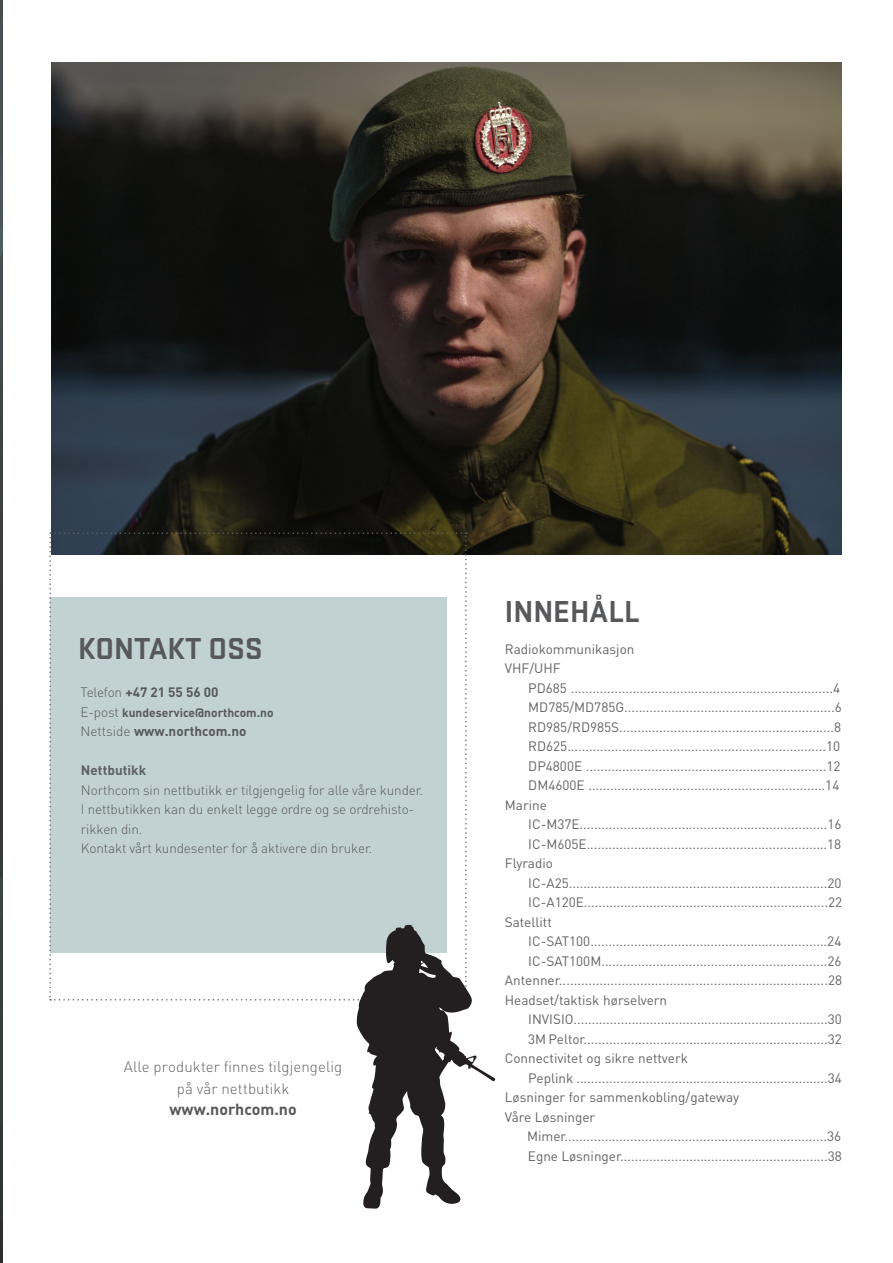
<style>
.page{position:relative;width:893px;height:1263px;background:#fff}
.page>*{position:absolute;margin:0;border:0;box-sizing:border-box;transform-origin:0 0}
.t1{font:700 31.5px "Stratum 2";color:#57585a}
.t2{font:700 15.9px "DIN Pro";color:#57585a}
.t3{font:300 15px "DIN Pro";letter-spacing:.005em;color:#636366}
.Normal{font:13.5px/19.5px "DIN Pro";color:#636366}
.t4{font:300 13.5px/19.5px "DIN Pro";letter-spacing:-.01em;color:#5a5a5d}
.t5{font:700 13.5px "DIN Pro";color:#57585a}
.t6{font:700 13.5px "DIN Pro";color:#5d6067}
.t7{font:700 12px "DIN Pro";color:#57585a}
.s1{font-weight:300}
.s2{font-weight:300;font-size:13.5px}
</style>
<div class="page">
<hr style="left:0;top:0;width:3px;height:1263px;background:#231f20">
<img style="left:51px;top:63px;width:791px;height:492px">
<svg style="left:49px;top:532px;width:446px;height:677px"></svg>
<p class="t1" style="left:505px;top:590px;width:137px">INNEHÅLL</p>
<p class="t1" style="left:78px;top:626px;width:186px">KONTAKT OSS</p>
<p class="Normal" style="left:505px;top:638px;width:131px">Radiokommunikasjon</p>
<p class="Normal" style="left:505px;top:658px;width:57px">VHF/UHF</p>
<p class="Normal" style="left:528px;top:677px;width:313px">PD685 ........................................................................4</p>
<p class="Normal" style="left:528px;top:697px;width:315px">MD785/MD785G..........................................................6</p>
<p class="Normal" style="left:528px;top:716px;width:314px">RD985/RD985S...........................................................8</p>
<p class="Normal" style="left:528px;top:736px;width:313px">RD625.......................................................................10</p>
<p class="Normal" style="left:528px;top:755px;width:314px">DP4800E ..................................................................12</p>
<p class="Normal" style="left:528px;top:775px;width:313px">DM4600E .................................................................14</p>
<p class="Normal" style="left:505px;top:794px;width:43px">Marine</p>
<p class="Normal" style="left:528px;top:814px;width:315px">IC-M37E....................................................................16</p>
<p class="Normal" style="left:528px;top:833px;width:315px">IC-M605E..................................................................18</p>
<p class="Normal" style="left:505px;top:853px;width:50px">Flyradio</p>
<p class="Normal" style="left:528px;top:872px;width:315px">IC-A25.......................................................................20</p>
<p class="Normal" style="left:528px;top:892px;width:315px">IC-A120E...................................................................22</p>
<p class="Normal" style="left:505px;top:911px;width:48px">Satellitt</p>
<p class="Normal" style="left:528px;top:931px;width:315px">IC-SAT100.................................................................24</p>
<p class="Normal" style="left:528px;top:950px;width:315px">IC-SAT100M..............................................................26</p>
<p class="Normal" style="left:505px;top:970px;width:339px">Antenner.........................................................................28<br>Headset/taktisk hørselvern</p>
<p class="Normal" style="left:528px;top:1009px;width:315px">INVISIO......................................................................30</p>
<p class="Normal" style="left:528px;top:1028px;width:315px">3M Peltor...................................................................32</p>
<p class="Normal" style="left:505px;top:1048px;width:185px">Connectivitet og sikre nettverk</p>
<p class="Normal" style="left:528px;top:1067px;width:315px">Peplink .....................................................................34</p>
<p class="Normal" style="left:505px;top:1087px;width:236px">Løsninger for sammenkobling/gateway</p>
<p class="Normal" style="left:505px;top:1106px;width:92px">Våre Løsninger</p>
<p class="Normal" style="left:527px;top:1126px;width:316px">Mimer........................................................................36<br>Egne Løsninger.........................................................38</p>
<p class="t5" style="left:80px;top:683px;width:140px"><span class="s1">Telefon</span> +47 21 55 56 00</p>
<p class="t7" style="left:80px;top:704px;width:195px"><span class="s2">E-post</span> kundeservice@northcom.no</p>
<p class="t5" style="left:80px;top:722px;width:168px"><span class="s1">Nettside</span> www.northcom.no</p>
<p class="t6" style="left:81px;top:761px;width:67px">Nettbutikk</p>
<p class="t4" style="left:81px;top:779px;width:344px">Northcom sin nettbutikk er tilgjengelig for alle våre kunder.<br>I nettbutikken kan du enkelt legge ordre og se ordrehisto&shy;rikken din.</p>
<p class="t4" style="left:81px;top:838px;width:293px">Kontakt vårt kundesenter for å aktivere din bruker.</p>
<p class="t3" style="left:124px;top:1057px;width:220px">Alle produkter finnes tilgjengelig</p>
<p class="t3" style="left:177px;top:1078px;width:114px">på vår nettbutikk</p>
<p class="t2" style="left:169px;top:1098px;width:129px">www.norhcom.no</p>
</div>
